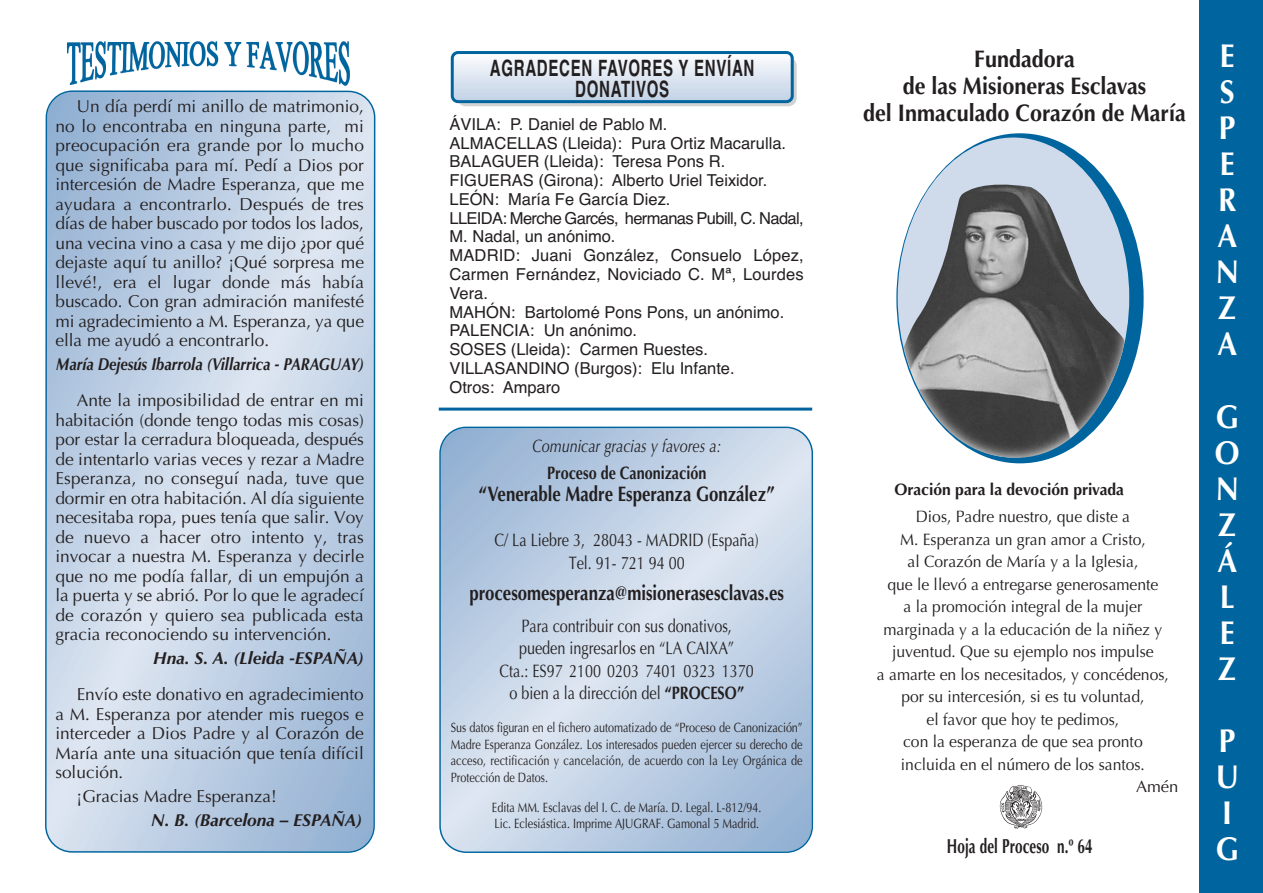
<style>
.page{position:relative;width:1263px;height:893px;background:#fff}
.page>*{position:absolute;margin:0;border:0;box-sizing:border-box;transform-origin:0 0}
.t1{font:700 33px/36px "Optima";color:#fff;scale:.9 1}
.t2{font:700 24px/27px "Optima";color:#231f20;text-align:center;scale:.9 1}
.t3{font:700 22.5px/21px "Helvetica";letter-spacing:.05em;color:#231f20;text-align:center;scale:.67 1}
.t4{font:700 21px "Optima";color:#231f20;scale:.8 1}
.t5{font:700 20.25px "Optima";letter-spacing:.01em;color:#231f20;scale:.67 1}
.t6{font:18px/22.5px "Optima";color:#231f20;text-align:center;scale:.8 1}
.t7{font:italic 18px "Optima";color:#231f20;scale:.8 1}
.t8{font:700 18px "Optima";color:#231f20;scale:.8 1}
.t9{font:17.25px/19.5px "Optima";color:#231f20;text-align:justify}
.t10{font:italic 700 17.25px "Optima";color:#231f20}
.t11{font:italic 700 17.25px "Optima";color:#231f20;scale:.85 1}
.t12{font:16.5px/18.8px "Helvetica";color:#231f20}
.t13{font:16.5px "Optima";color:#231f20;scale:.95 1}
.t14{font:700 16.5px "Optima";color:#231f20;scale:.95 1}
.t15{font:16.5px "Optima";color:#231f20}
.t16{font:13.5px/16.5px "Optima";color:#231f20;text-align:justify;scale:.8 1}
.s1{font-weight:700}
</style>
<div class="page">
<svg style="left:45px;top:90px;width:330px;height:763px"></svg>
<svg style="left:439px;top:427px;width:374px;height:426px"></svg>
<svg style="left:896px;top:133px;width:247px;height:330px;fill:#00649e"></svg>
<svg style="left:451px;top:51px;width:346px;height:55px"></svg>
<img style="left:997px;top:785px;width:46px;height:44px;border-radius:22px">
<hr style="left:439px;top:408px;width:373px;height:3px;background:#00649e">
<div style="left:898px;top:138px;width:231px;height:320px;background:#cfdbeb;border-radius:50%"></div>
<img style="left:904px;top:184px;width:220px;height:274px">
<div style="left:1199px;top:0;width:64px;height:893px;background:#00649e"></div>
<img style="left:67px;top:41px;width:283px;height:45px">
<p class="t9" style="left:55px;top:96px;width:310px;text-indent:21px">Un día perdí mi anillo de matrimonio, no lo encontraba en ninguna parte, mi preocupación era grande por lo mucho que significaba para mí. Pedí a Dios por intercesión de Madre Esperanza, que me ayudara a encontrarlo. Después de tres días de haber buscado por todos los lados, una vecina vino a casa y me dijo ¿por qué dejaste aquí tu anillo? ¡Qué sorpresa me llevé!, era el lugar donde más había buscado. Con gran admiración manifesté mi agradecimiento a M. Esperanza, ya que ella me ayudó a encontrarlo.</p>
<p class="t11" style="left:56px;top:354px;width:363px">María Dejesús Ibarrola (Villarrica - PARAGUAY)</p>
<p class="t9" style="left:55px;top:390px;width:310px;text-indent:21px">Ante la imposibilidad de entrar en mi habitación (donde tengo todas mis cosas) por estar la cerradura bloqueada, después de intentarlo varias veces y rezar a Madre Esperanza, no conseguí nada, tuve que dormir en otra habitación. Al día siguiente necesitaba ropa, pues tenía que salir. Voy de nuevo a hacer otro intento y, tras invocar a nuestra M. Esperanza y decirle que no me podía fallar, di un empujón a la puerta y se abrió. Por lo que le agradecí de corazón y quiero sea publicada esta gracia reconociendo su intervención.</p>
<p class="t10" style="left:153px;top:648px;width:212px">Hna. S. A. (Lleida -ESPAÑA)</p>
<p class="t9" style="left:55px;top:684px;width:310px;text-indent:21px">Envío este donativo en agradecimiento a M. Esperanza por atender mis ruegos e interceder a Dios Padre y al Corazón de María ante una situación que tenía difícil solución.</p>
<p class="t9" style="left:77px;top:786px;width:202px">¡Gracias Madre Esperanza!</p>
<p class="t10" style="left:151px;top:810px;width:212px">N. B. (Barcelona – ESPAÑA)</p>
<h3 class="t3" style="left:490px;top:58px;width:397px">AGRADECEN FAVORES Y ENVÍAN<br>DONATIVOS</h3>
<p class="t12" style="left:449px;top:115px;width:356px">ÁVILA: P. Daniel de Pablo M.<br>ALMACELLAS (Lleida): Pura Ortiz Macarulla.<br>BALAGUER (Lleida): Teresa Pons R.<br>FIGUERAS (Girona): Alberto Uriel Teixidor.<br>LEÓN: María Fe García Diez.<br>LLEIDA: Merche Garcés, hermanas Pubill, C. Nadal,<br>M. Nadal, un anónimo.<br>MADRID: Juani González, Consuelo López,<br>Carmen Fernández, Noviciado C. Mª, Lourdes<br>Vera.<br>MAHÓN: Bartolomé Pons Pons, un anónimo.<br>PALENCIA: Un anónimo.<br>SOSES (Lleida): Carmen Ruestes.<br>VILLASANDINO (Burgos): Elu Infante.<br>Otros: Amparo</p>
<p class="t7" style="left:532px;top:435px;width:238px">Comunicar gracias y favores a:</p>
<p class="t8" style="left:547px;top:462px;width:201px">Proceso de Canonización</p>
<p class="t4" style="left:479px;top:482px;width:371px">“Venerable Madre Esperanza González”</p>
<p class="t6" style="left:495px;top:529px;width:332px">C/ La Liebre 3, 28043 - MADRID (España)<br>Tel. 91- 721 94 00</p>
<p class="t4" style="left:469px;top:581px;width:395px">procesomesperanza@misionerasesclavas.es</p>
<p class="t6" style="left:500px;top:614px;width:319px">Para contribuir con sus donativos, pueden ingresarlos en “LA CAIXA”<br>Cta.: ES97 2100 0203 7401 0323 1370 o bien a la dirección del <span class="s1">“PROCESO”</span></p>
<p class="t16" style="left:451px;top:719px;width:441px">Sus datos figuran en el fichero automatizado de “Proceso de Canonización” Madre Esperanza González. Los interesados pueden ejercer su derecho de acceso, rectificación y cancelación, de acuerdo con la Ley Orgánica de Protección de Datos.</p>
<p class="t16" style="left:492px;top:799px;width:338px">Edita MM. Esclavas del I. C. de María. D. Legal. L-812/94.<br>Lic. Eclesiástica. Imprime AJUGRAF. Gamonal 5 Madrid.</p>
<h2 class="t2" style="left:863px;top:46px;width:360px">Fundadora<br>de las Misioneras Esclavas<br>del Inmaculado Corazón de María</h2>
<p class="t14" style="left:894px;top:480px;width:243px">Oración para la devoción privada</p>
<p class="t13" style="left:916px;top:507px;width:227px">Dios, Padre nuestro, que diste a</p>
<p class="t13" style="left:900px;top:529px;width:260px">M. Esperanza un gran amor a Cristo,</p>
<p class="t13" style="left:907px;top:552px;width:244px">al Corazón de María y a la Iglesia,</p>
<p class="t13" style="left:887px;top:574px;width:287px">que le llevó a entregarse generosamente</p>
<p class="t13" style="left:903px;top:597px;width:253px">a la promoción integral de la mujer</p>
<p class="t13" style="left:883px;top:619px;width:295px">marginada y a la educación de la niñez y</p>
<p class="t13" style="left:892px;top:642px;width:277px">juventud. Que su ejemplo nos impulse</p>
<p class="t13" style="left:877px;top:664px;width:309px">a amarte en los necesitados, y concédenos,</p>
<p class="t13" style="left:901px;top:687px;width:257px">por su intercesión, si es tu voluntad,</p>
<p class="t13" style="left:927px;top:709px;width:204px">el favor que hoy te pedimos,</p>
<p class="t13" style="left:903px;top:732px;width:254px">con la esperanza de que sea pronto</p>
<p class="t13" style="left:901px;top:754px;width:258px">incluida en el número de los santos.</p>
<p class="t15" style="left:1136px;top:777px;width:44px">Amén</p>
<p class="t5" style="left:947px;top:835px;width:219px">Hoja del Proceso n.º 64</p>
<h1 class="t1" style="left:1216px;top:39px;width:27px">E<br>S<br>P<br>E<br>R<br>A<br>N<br>Z<br>A</h1>
<h1 class="t1" style="left:1215px;top:399px;width:29px">G<br>O<br>N<br>Z<br>Á<br>L<br>E<br>Z</h1>
<h1 class="t1" style="left:1216px;top:723px;width:27px">P<br>U<br>I<br>G</h1>
</div>
